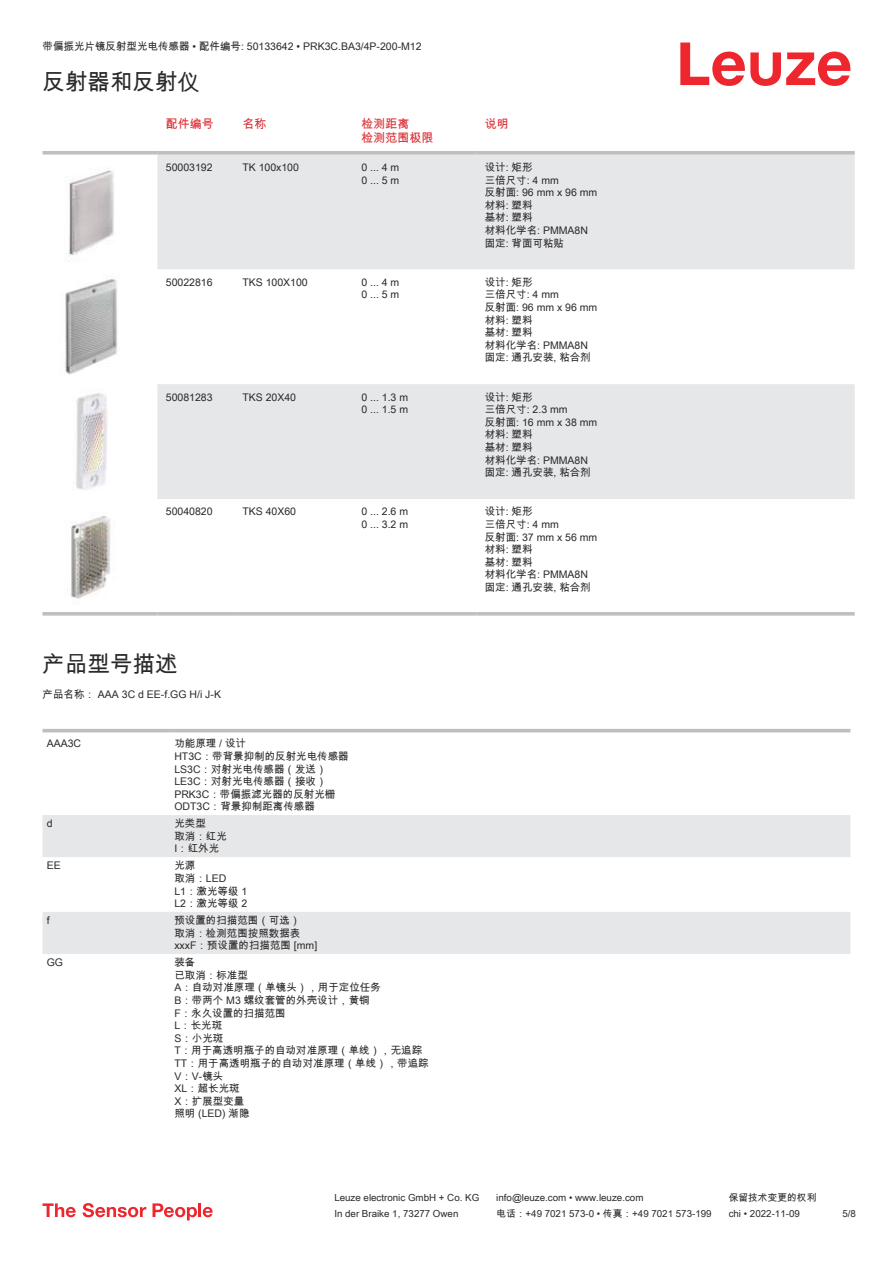
<style>
.page{position:relative;width:893px;height:1263px;background:#fff}
.page>*{position:absolute;margin:0;border:0;box-sizing:border-box;transform-origin:0 0}
.t1{font:22.5px "Arial Unicode MS";color:#2b292a}
.t2{font:12px/14.4px "Arial Unicode MS";color:#db2a30}
.t3{font:10.5px/12.6px "Arial Unicode MS";color:#2b292a}
.t4{font:9.75px "Arial Unicode MS";color:#2b292a}
</style>
<div class="page">
<svg style="left:680px;top:43px;width:170px;height:43px"></svg>
<svg style="left:157px;top:155px;width:698px;height:344px;fill:#e6e7e9"></svg>
<svg style="left:43px;top:151px;width:114px;height:4px"></svg>
<svg style="left:157px;top:151px;width:77px;height:4px"></svg>
<svg style="left:234px;top:151px;width:119px;height:4px"></svg>
<svg style="left:353px;top:151px;width:123px;height:4px"></svg>
<svg style="left:476px;top:151px;width:379px;height:4px;background:#c1c3c5"></svg>
<svg style="left:43px;top:612px;width:114px;height:4px"></svg>
<svg style="left:157px;top:612px;width:77px;height:4px"></svg>
<svg style="left:234px;top:612px;width:119px;height:4px"></svg>
<svg style="left:353px;top:612px;width:123px;height:4px"></svg>
<svg style="left:476px;top:612px;width:379px;height:4px;background:#c3c5c7"></svg>
<img style="left:69px;top:170px;width:45px;height:86px">
<img style="left:65px;top:279px;width:53px;height:96px">
<img style="left:73px;top:393px;width:34px;height:97px">
<img style="left:70px;top:515px;width:41px;height:84px">
<svg style="left:43px;top:815px;width:807px;height:139px;fill:#e6e7e9"></svg>
<hr style="left:43px;top:729px;width:127px;height:3px;background:#bdbfc1">
<hr style="left:170px;top:729px;width:680px;height:3px;background:#bdbfc1">
<svg style="left:43px;top:1203px;width:33px;height:14px"></svg>
<svg style="left:83px;top:1203px;width:63px;height:14px"></svg>
<svg style="left:153px;top:1203px;width:44px;height:17px"></svg>
<hr style="left:198px;top:1203px;width:3px;height:14px;background:#ed272d">
<svg style="left:203px;top:1207px;width:10px;height:10px"></svg>
<p class="t3" style="left:43px;top:40px;width:381px">带偏振光片镜反射型光电传感器 • 配件编号: 50133642 • PRK3C.BA3/4P-200-M12</p>
<h1 class="t1" style="left:43px;top:66px;width:159px">反射器和反射仪</h1>
<p class="t2" style="left:166px;top:116px;width:49px">配件编号</p>
<p class="t2" style="left:242px;top:116px;width:25px">名称</p>
<p class="t2" style="left:361px;top:116px;width:74px">检测距离<br>检测范围极限</p>
<p class="t2" style="left:485px;top:116px;width:25px">说明</p>
<p class="t3" style="left:166px;top:161px;width:48px">50003192</p>
<p class="t3" style="left:242px;top:161px;width:58px">TK 100x100</p>
<p class="t3" style="left:361px;top:161px;width:39px">0 ... 4 m<br>0 ... 5 m</p>
<p class="t3" style="left:485px;top:161px;width:114px">设计: 矩形<br>三倍尺寸: 4 mm<br>反射面: 96 mm x 96 mm材料: 塑料<br>基材: 塑料<br>材料化学名: PMMA8N固定: 背面可粘贴</p>
<p class="t3" style="left:166px;top:276px;width:48px">50022816</p>
<p class="t3" style="left:242px;top:276px;width:67px">TKS 100X100</p>
<p class="t3" style="left:361px;top:276px;width:39px">0 ... 4 m<br>0 ... 5 m</p>
<p class="t3" style="left:485px;top:276px;width:114px">设计: 矩形<br>三倍尺寸: 4 mm<br>反射面: 96 mm x 96 mm材料: 塑料<br>基材: 塑料<br>材料化学名: PMMA8N固定: 通孔安装, 粘合剂</p>
<p class="t3" style="left:166px;top:390px;width:48px">50081283</p>
<p class="t3" style="left:242px;top:390px;width:55px">TKS 20X40</p>
<p class="t3" style="left:361px;top:390px;width:48px">0 ... 1.3 m<br>0 ... 1.5 m</p>
<p class="t3" style="left:485px;top:390px;width:114px">设计: 矩形<br>三倍尺寸: 2.3 mm<br>反射面: 16 mm x 38 mm材料: 塑料<br>基材: 塑料<br>材料化学名: PMMA8N固定: 通孔安装, 粘合剂</p>
<p class="t3" style="left:166px;top:505px;width:48px">50040820</p>
<p class="t3" style="left:242px;top:505px;width:55px">TKS 40X60</p>
<p class="t3" style="left:361px;top:505px;width:48px">0 ... 2.6 m<br>0 ... 3.2 m</p>
<p class="t3" style="left:485px;top:505px;width:114px">设计: 矩形<br>三倍尺寸: 4 mm<br>反射面: 37 mm x 56 mm材料: 塑料<br>基材: 塑料<br>材料化学名: PMMA8N固定: 通孔安装, 粘合剂</p>
<h1 class="t1" style="left:43px;top:648px;width:136px">产品型号描述</h1>
<p class="t3" style="left:43px;top:688px;width:180px">产品名称： AAA 3C d EE-f.GG H/i J-K</p>
<p class="t3" style="left:47px;top:737px;width:36px">AAA3C</p>
<p class="t3" style="left:174px;top:737px;width:176px">功能原理 / 设计<br>HT3C：带背景抑制的反射光电传感器<br>LS3C：对射光电传感器（发送）<br>LE3C：对射光电传感器（接收）<br>PRK3C：带偏振滤光器的反射光栅<br>ODT3C：背景抑制距离传感器</p>
<p class="t3" style="left:47px;top:817px;width:7px">d</p>
<p class="t3" style="left:174px;top:817px;width:54px">光类型<br>取消：红光<br>I：红外光</p>
<p class="t3" style="left:47px;top:860px;width:16px">EE</p>
<p class="t3" style="left:174px;top:859px;width:74px">光源<br>取消：LED<br>L1：激光等级 1<br>L2：激光等级 2</p>
<p class="t3" style="left:47px;top:914px;width:4px">f</p>
<p class="t3" style="left:174px;top:914px;width:144px">预设置的扫描范围（可选）<br>取消：检测范围按照数据表xxxF：预设置的扫描范围 [mm]</p>
<p class="t3" style="left:47px;top:956px;width:18px">GG</p>
<p class="t3" style="left:174px;top:956px;width:256px">装备<br>已取消：标准型<br>A：自动对准原理（单镜头），用于定位任务<br>B：带两个 M3 螺纹套管的外壳设计，黄铜<br>F：永久设置的扫描范围<br>L：长光斑<br>S：小光斑<br>T：用于高透明瓶子的自动对准原理（单线），无追踪<br>TT：用于高透明瓶子的自动对准原理（单线），带追踪<br>V：V-镜头<br>XL：超长光斑<br>X：扩展型变量<br>照明 (LED) 渐隐</p>
<p class="t4" style="left:334px;top:1191px;width:146px">Leuze electronic GmbH + Co. KG</p>
<p class="t4" style="left:496px;top:1191px;width:149px">info@leuze.com • www.leuze.com</p>
<p class="t4" style="left:729px;top:1191px;width:89px">保留技术变更的权利</p>
<p class="t4" style="left:334px;top:1206px;width:126px">In der Braike 1, 73277 Owen</p>
<p class="t4" style="left:496px;top:1206px;width:217px">电话：+49 7021 573-0 • 传真：+49 7021 573-199</p>
<p class="t4" style="left:729px;top:1206px;width:73px">chi • 2022-11-09</p>
<p class="t4" style="left:842px;top:1206px;width:15px">5 /8</p>
</div>
